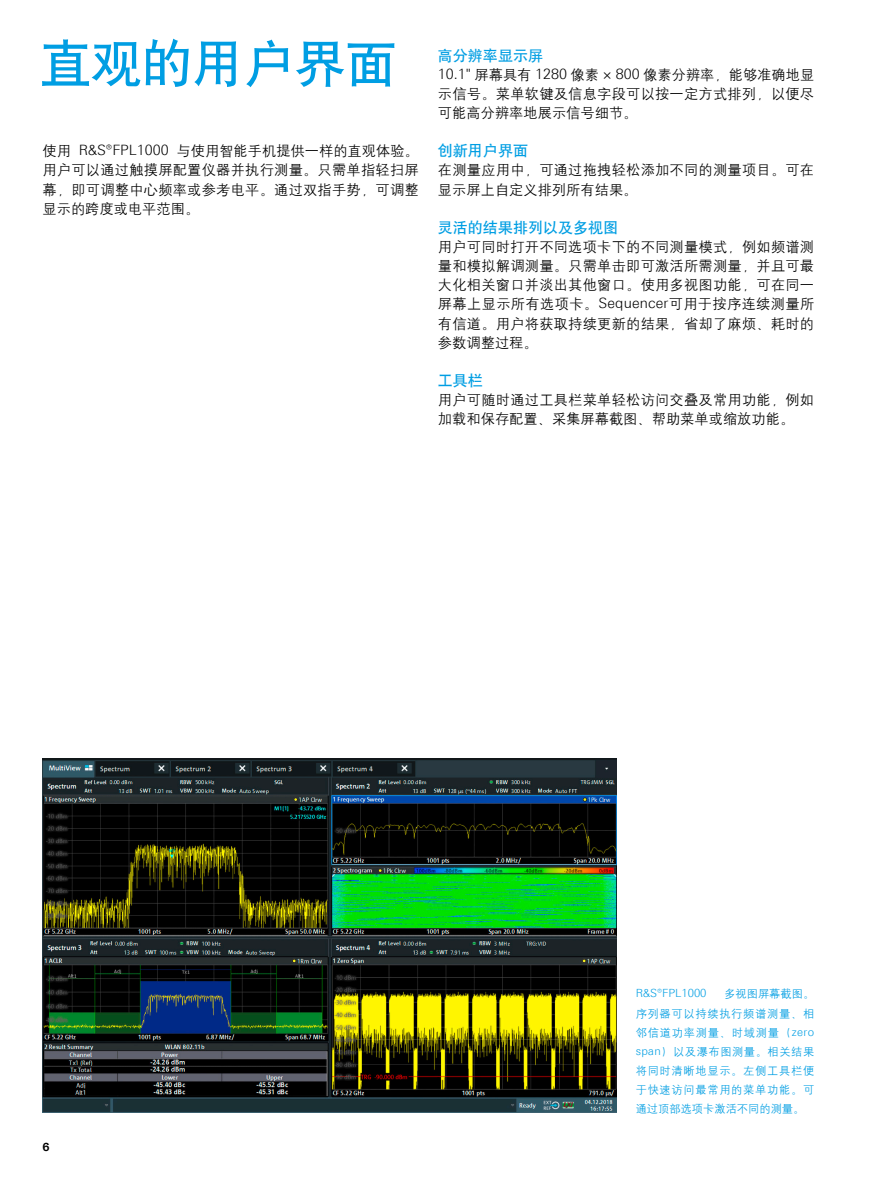
<style>
.page{position:relative;width:893px;height:1191px;background:#fff}
.page>*{position:absolute;margin:0;border:0;box-sizing:border-box;transform-origin:0 0}
.Seiten_Headline_34Pt{font:51px "H Yb 1 gj";color:#009ee3}
.Absatzfett_cyan{font:15px "H Yb 1 gj";color:#009ee3}
.Haupttext_ohne_Absta{font:14.25px/19.2px "H Yg 2 gj";letter-spacing:.015em;color:#000;text-align:justify}
.Bildunterschrift{font:11.25px/19.2px "H Yg 2 gj";letter-spacing:.06em;color:#009ee3;text-align:justify}
.Bildunterschrift-2{font:300 11.25px "Linotype Univers 330";color:#009ee3}
.t1{font:700 11.25px "Linotype Univers 630";color:#000}
.s1{font-family:"Linotype Univers 330";font-weight:300}
</style>
<div class="page">
<img style="left:43px;top:758px;width:574px;height:354px">
<p class="Seiten_Headline_34Pt" style="left:40px;top:38px;width:359px">直观的用户界面</p>
<p class="Haupttext_ohne_Absta" style="left:43px;top:141px;width:378px">使用 <span class="s1">R&amp;S®FPL1000</span> 与使用智能手机提供一样的直观体验。用户可以通过触摸屏配置仪器并执行测量。只需单指轻扫屏幕，即可调整中心频率或参考电平。通过双指手势，可调整显示的跨度或电平范围。</p>
<p class="Absatzfett_cyan" style="left:438px;top:48px;width:106px">高分辨率显示屏</p>
<p class="Haupttext_ohne_Absta" style="left:438px;top:65px;width:378px"><span class="s1">10.1"</span> 屏幕具有 <span class="s1">1280</span> 像素 <span class="s1">× 800</span> 像素分辨率，能够准确地显示信号。菜单软键及信息字段可以按一定方式排列，以便尽可能高分辨率地展示信号细节。</p>
<p class="Absatzfett_cyan" style="left:438px;top:143px;width:91px">创新用户界面</p>
<p class="Haupttext_ohne_Absta" style="left:438px;top:160px;width:378px">在测量应用中，可通过拖拽轻松添加不同的测量项目。可在显示屏上自定义排列所有结果。</p>
<p class="Absatzfett_cyan" style="left:438px;top:220px;width:181px">灵活的结果排列以及多视图</p>
<p class="Haupttext_ohne_Absta" style="left:438px;top:237px;width:378px">用户可同时打开不同选项卡下的不同测量模式，例如频谱测量和模拟解调测量。只需单击即可激活所需测量，并且可最大化相关窗口并淡出其他窗口。使用多视图功能，可在同一屏幕上显示所有选项卡。<span class="s1">Sequencer</span>可用于按序连续测量所有信道。用户将获取持续更新的结果，省却了麻烦、耗时的参数调整过程。</p>
<p class="Absatzfett_cyan" style="left:438px;top:373px;width:46px">工具栏</p>
<p class="Haupttext_ohne_Absta" style="left:438px;top:390px;width:378px">用户可随时通过工具栏菜单轻松访问交叠及常用功能，例如加载和保存配置、采集屏幕截图、帮助菜单或缩放功能。</p>
<p class="t1" style="left:43px;top:1139px;width:9px">6</p>
<p class="Bildunterschrift" style="left:636px;top:984px;width:180px;text-indent:89px">多视图屏幕截图。序列器可以持续执行频谱测量、相邻信道功率测量、时域测量（<span class="s1">zero span</span>）以及瀑布图测量。相关结果将同时清晰地显示。左侧工具栏便于快速访问最常用的菜单功能。可通过顶部选项卡激活不同的测量。</p>
<p class="Bildunterschrift-2" style="left:636px;top:986px;width:72px">R&amp;S®FPL1000</p>
</div>
